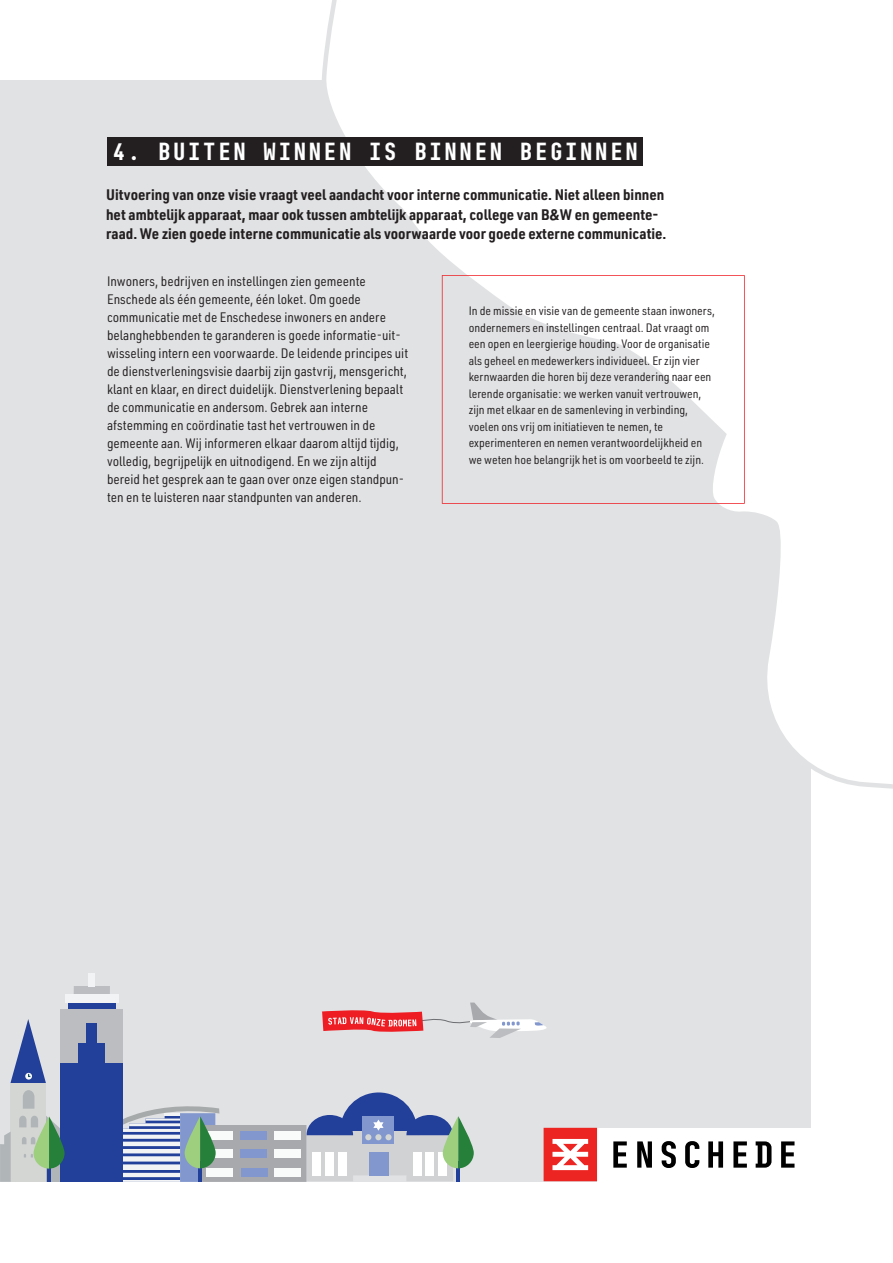
<style>
.page{position:relative;width:893px;height:1263px;background:#fff}
.page>*{position:absolute;margin:0;border:0;box-sizing:border-box;transform-origin:0 0}
.t1{font:700 22.5px "BC Sklonar";letter-spacing:.12em;color:#fff}
.t2{font:700 15px/19.5px "URWDIN Semi Cond";color:#231f20}
.t3{font:13.5px/18px "URWDIN Semi Cond";color:#231f20}
.t4{font:12px/16.5px "URWDIN Semi Cond";color:#231f20}
</style>
<div class="page">
<div style="left:0;top:80px;width:811px;height:1101px;background:#e1e2e4"></div>
<div style="left:597px;top:1128px;width:214px;height:53px;background:#fff"></div>
<svg style="left:544px;top:1128px;width:53px;height:53px;background:#f15f5d"></svg>
<svg style="left:613px;top:1141px;width:14px;height:26px"></svg>
<svg style="left:637px;top:1141px;width:15px;height:26px"></svg>
<svg style="left:662px;top:1141px;width:14px;height:27px"></svg>
<svg style="left:685px;top:1141px;width:14px;height:27px"></svg>
<svg style="left:708px;top:1141px;width:15px;height:26px"></svg>
<svg style="left:733px;top:1141px;width:14px;height:26px"></svg>
<svg style="left:756px;top:1141px;width:15px;height:26px"></svg>
<svg style="left:781px;top:1141px;width:13px;height:26px"></svg>
<svg style="left:322px;top:0;width:571px;height:789px;fill:#fff"></svg>
<div style="left:10px;top:1083px;width:36px;height:98px;background:#d4d6d4"></div>
<svg style="left:10px;top:1019px;width:36px;height:64px"></svg>
<svg style="left:23px;top:1090px;width:11px;height:19px"></svg>
<svg style="left:0;top:1132px;width:11px;height:49px"></svg>
<div style="left:68px;top:995px;width:47px;height:17px;background:#223f99"></div>
<div style="left:61px;top:1009px;width:62px;height:172px;background:#bcbdc0"></div>
<div style="left:74px;top:986px;width:36px;height:16px;background:#bcbdc0"></div>
<div style="left:78px;top:1042px;width:27px;height:139px;background:#223f99"></div>
<div style="left:60px;top:1063px;width:63px;height:118px;background:#223f99"></div>
<div style="left:86px;top:1022px;width:11px;height:139px;background:#223f99"></div>
<div style="left:65px;top:994px;width:54px;height:8px;background:#f2f3f4"></div>
<div style="left:89px;top:973px;width:6px;height:13px;background:#f2f3f4"></div>
<svg style="left:19px;top:1116px;width:46px;height:65px"></svg>
<svg style="left:123px;top:1092px;width:351px;height:89px"></svg>
<div style="left:107px;top:137px;width:535px;height:29px;background:#231f20"></div>
<svg style="left:322px;top:1002px;width:225px;height:36px"></svg>
<svg style="left:442px;top:275px;width:303px;height:229px"></svg>
<h1 class="t1" style="left:113px;top:138px;width:526px">4. BUITEN WINNEN IS BINNEN BEGINNEN</h1>
<p class="t2" style="left:106px;top:185px;width:562px">Uitvoering van onze visie vraagt veel aandacht voor interne communicatie. Niet alleen binnen het ambtelijk apparaat, maar ook tussen ambtelijk apparaat, college van B&amp;W en gemeente&shy;raad. We zien goede interne communicatie als voorwaarde voor goede externe communicatie.</p>
<p class="t3" style="left:107px;top:272px;width:303px">Inwoners, bedrijven en instellingen zien gemeente Enschede als één gemeente, één loket. Om goede communicatie met de Enschedese inwoners en andere belanghebbenden te garanderen is goede informatie-uit&shy;wisseling intern een voorwaarde. De leidende principes uit de dienstverleningsvisie daarbij zijn gastvrij, mensgericht, klant en klaar, en direct duidelijk. Dienstverlening bepaalt de communicatie en andersom. Gebrek aan interne afstemming en coördinatie tast het vertrouwen in de gemeente aan. Wij informeren elkaar daarom altijd tijdig, volledig, begrijpelijk en uitnodigend. En we zijn altijd bereid het gesprek aan te gaan over onze eigen standpun&shy;ten en te luisteren naar standpunten van anderen.</p>
<p class="t4" style="left:469px;top:302px;width:248px">In de missie en visie van de gemeente staan inwoners, ondernemers en instellingen centraal. Dat vraagt om een open en leergierige houding. Voor de organisatie als geheel en medewerkers individueel. Er zijn vier kernwaarden die horen bij deze verandering naar een lerende organisatie: we werken vanuit vertrouwen, zijn met elkaar en de samenleving in verbinding, voelen ons vrij om initiatieven te nemen, te experimenteren en nemen verantwoordelijkheid en we weten hoe belangrijk het is om voorbeeld te zijn.</p>
</div>
